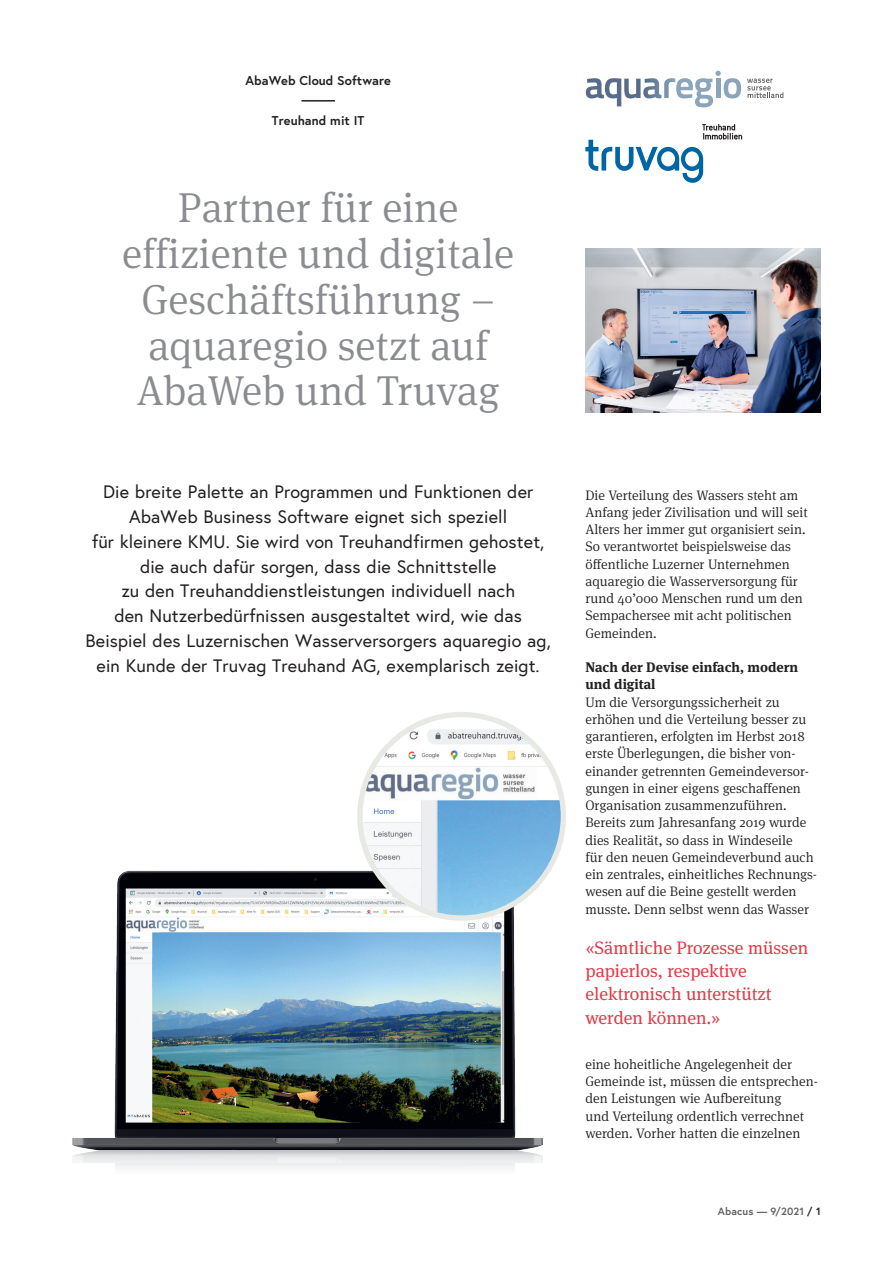
<style>
.page{position:relative;width:893px;height:1263px;background:#fff}
.page>*{position:absolute;margin:0;border:0;box-sizing:border-box;transform-origin:0 0}
.t1{font:300 42px/45.8px "Meta Serif Pro";color:#8a8c8f;text-align:center}
.t2{font:18px/24.8px "Europa";letter-spacing:.01em;color:#231f20;text-align:center}
.t3{font:18px/23.2px "Meta Serif Pro";color:#e33a46}
.t4{font:300 13.8px/17.2px "Meta Serif Pro";color:#231f20}
.t5{font:700 13.8px/17.2px "Meta Serif Pro";color:#231f20}
.t6{font:700 12.75px "Europa";letter-spacing:.005em;color:#231f20}
.t7{font:700 10.5px "Europa";letter-spacing:.01em;color:#636366}
.s1{color:#231f20}
</style>
<div class="page">
<img style="left:72px;top:870px;width:471px;height:281px">
<svg style="left:72px;top:1151px;width:471px;height:17px;fill:#ececed"></svg>
<svg style="left:360px;top:714px;width:203px;height:204px"></svg>
<img style="left:363px;top:729px;width:200px;height:189px">
<div style="left:357px;top:712px;width:209px;height:209px;border:5px solid #e7e9e4;border-radius:50%"></div>
<img style="left:585px;top:248px;width:236px;height:164px">
<hr style="left:301px;top:100px;width:34px;height:2px;background:#231f20">
<svg style="left:747px;top:79px;width:36px;height:19px"></svg>
<svg style="left:586px;top:71px;width:155px;height:36px"></svg>
<svg style="left:585px;top:124px;width:157px;height:59px"></svg>
<p class="t6" style="left:246px;top:72px;width:147px">AbaWeb Cloud Software</p>
<p class="t6" style="left:272px;top:112px;width:94px">Treuhand mit IT</p>
<h1 class="t1" style="left:122px;top:183px;width:394px">Partner für eine effiziente und digitale<br>Geschäftsführung – aquaregio setzt auf<br>AbaWeb und Truvag</h1>
<p class="t2" style="left:86px;top:480px;width:467px">Die breite Palette an Programmen und Funktionen der AbaWeb Business Software eignet sich speziell<br>für kleinere KMU. Sie wird von Treuhandfirmen gehostet, die auch dafür sorgen, dass die Schnittstelle<br>zu den Treuhanddienstleistungen individuell nach<br>den Nutzerbedürfnissen ausgestaltet wird, wie das Beispiel des Luzernischen Wasserversorgers aquaregio ag, ein Kunde der Truvag Treuhand AG, exemplarisch zeigt.</p>
<p class="t4" style="left:585px;top:485px;width:224px">Die Verteilung des Wassers steht am Anfang jeder Zivilisation und will seit Alters her immer gut organisiert sein.<br>So verantwortet beispielsweise das öffentliche Luzerner Unternehmen aquaregio die Wasserversorgung für rund 40’000 Menschen rund um den Sempachersee mit acht politischen Gemeinden.</p>
<p class="t5" style="left:585px;top:657px;width:214px">Nach der Devise einfach, modern und digital</p>
<p class="t4" style="left:585px;top:692px;width:233px">Um die Versorgungssicherheit zu erhöhen und die Verteilung besser zu garantieren, erfolgten im Herbst 2018 erste Überlegungen, die bisher von&shy;einander getrennten Gemeindeversor&shy;gungen in einer eigens geschaffenen Organisation zusammenzuführen.<br>Bereits zum Jahresanfang 2019 wurde dies Realität, so dass in Windeseile<br>für den neuen Gemeindeverbund auch ein zentrales, einheitliches Rechnungs&shy;wesen auf die Beine gestellt werden musste. Denn selbst wenn das Wasser</p>
<h2 class="t3" style="left:585px;top:935px;width:224px">«Sämtliche Prozesse müssen papierlos, respektive elektronisch unterstützt werden können.»</h2>
<p class="t4" style="left:585px;top:1055px;width:234px">eine hoheitliche Angelegenheit der Gemeinde ist, müssen die entsprechen&shy;den Leistungen wie Aufbereitung<br>und Verteilung ordentlich verrechnet werden. Vorher hatten die einzelnen</p>
<p class="t7" style="left:718px;top:1204px;width:104px">Abacus — 9/2021 <span class="s1">/ 1</span></p>
</div>
